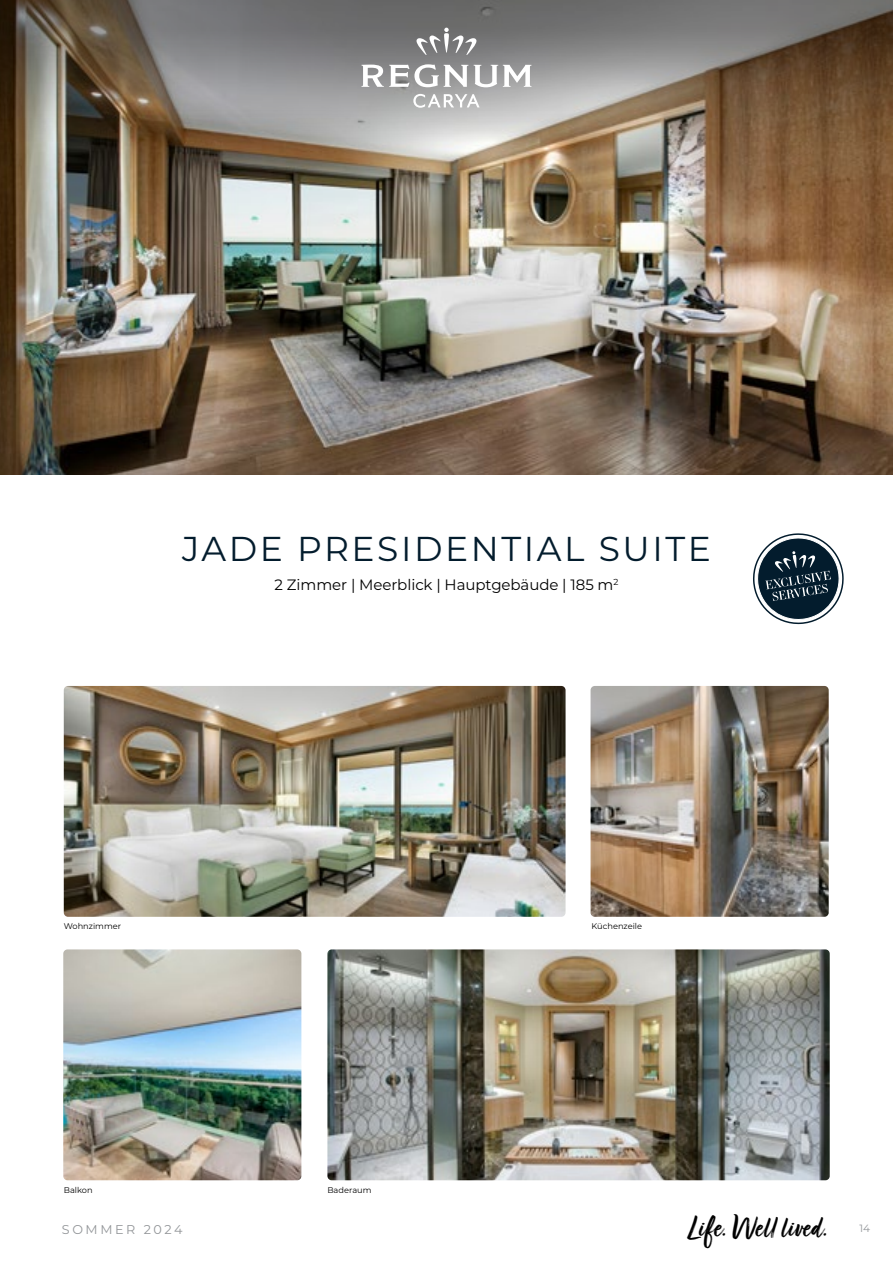
<style>
.page{position:relative;width:893px;height:1263px;background:#fff}
.page>*{position:absolute;margin:0;border:0;box-sizing:border-box;transform-origin:0 0}
.t1{font:34.5px "Montserrat";letter-spacing:.075em;color:#031c2d}
.t2{font:33px "Turbinado Bold Dry Pro";color:#000}
.t3{font:15px "Montserrat";letter-spacing:-.005em;color:#000}
.t4{font:12.75px "Montserrat";letter-spacing:.2em;color:#939699}
.t5{font:10.5px "Montserrat";color:#939699}
.t6{font:8.25px "Montserrat";color:#000}
</style>
<div class="page">
<img style="left:0;top:425px;width:893px;height:49px">
<svg style="left:753px;top:533px;width:91px;height:92px"></svg>
<img style="left:64px;top:686px;width:502px;height:231px">
<img style="left:63px;top:949px;width:238px;height:231px">
<img style="left:327px;top:949px;width:503px;height:231px">
<img style="left:591px;top:686px;width:238px;height:231px">
<img style="left:0;top:0;width:893px;height:425px">
<svg style="left:413px;top:94px;width:67px;height:14px"></svg>
<svg style="left:361px;top:64px;width:107px;height:23px"></svg>
<svg style="left:474px;top:65px;width:57px;height:22px"></svg>
<svg style="left:416px;top:28px;width:61px;height:27px"></svg>
<h1 class="t1" style="left:182px;top:525px;width:530px">JADE PRESIDENTIAL SUITE</h1>
<p class="t3" style="left:275px;top:575px;width:345px">2 Zimmer | Meerblick | Hauptgebäude | 185 m<sup>2</sup></p>
<p class="t6" style="left:64px;top:920px;width:59px">Wohnzimmer</p>
<p class="t6" style="left:64px;top:1184px;width:30px">Balkon</p>
<p class="t6" style="left:327px;top:1184px;width:46px">Baderaum</p>
<p class="t6" style="left:592px;top:920px;width:52px">Küchenzeile</p>
<h2 class="t2" style="left:688px;top:1209px;width:142px">Life. Well lived.</h2>
<p class="t4" style="left:62px;top:1221px;width:122px">SOMMER 2024</p>
<p class="t5" style="left:859px;top:1221px;width:12px">14</p>
</div>
